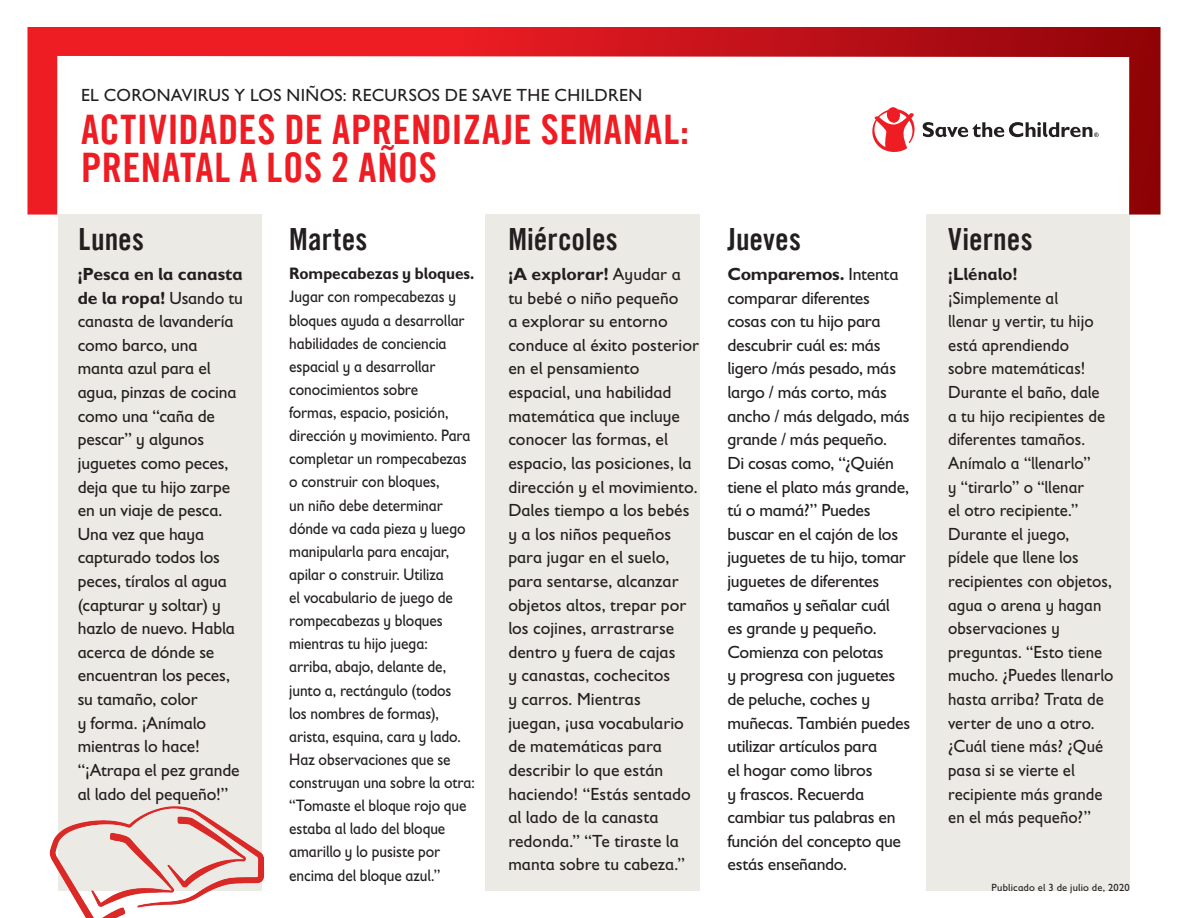
<style>
.page{position:relative;width:1188px;height:918px;background:#fff}
.page>*{position:absolute;margin:0;border:0;box-sizing:border-box;transform-origin:0 0}
.t1{font:40.8px/38.2px "Trade Gothic LT Com Bd Cn 20";letter-spacing:.015em;color:#ee1d23}
.t2{font:30.6px "Trade Gothic LT Com Bd Cn 20";letter-spacing:.005em;color:#231f20}
.t3{font:17.7px/23.5px "Gill Sans Infant Std";letter-spacing:-.005em;color:#231f20}
.t4{font:17.7px/23.5px "Gill Sans Infant Std";letter-spacing:-.005em;color:#231f20;scale:.95 1}
.t5{font:17.7px "Gill Sans Infant Std";letter-spacing:.02em;color:#231f20}
.t6{font:700 17.7px "Gill Sans Infant Std";letter-spacing:.005em;color:#231f20;scale:.95 1}
.t7{font:16.8px/23.1px "Gill Sans Infant Std";letter-spacing:-.005em;color:#231f20;scale:.92 1}
.t8{font:700 16.8px "Gill Sans Infant Std";letter-spacing:-.005em;color:#231f20;scale:.92 1}
.t9{font:10.5px "Gill Sans Infant Std";letter-spacing:.02em;color:#231f20}
.s1{font-weight:700}
</style>
<div class="page">
<div style="left:58px;top:215px;width:203px;height:676px;background:#eceae4"></div>
<div style="left:486px;top:215px;width:214px;height:676px;background:#eceae4"></div>
<div style="left:927px;top:215px;width:203px;height:676px;background:#eceae4"></div>
<svg style="left:27px;top:27px;width:1134px;height:188px"></svg>
<svg style="left:872px;top:107px;width:44px;height:46px"></svg>
<svg style="left:923px;top:122px;width:176px;height:15px"></svg>
<img style="left:49px;top:785px;width:215px;height:133px">
<p class="t5" style="left:81px;top:84px;width:563px">EL CORONAVIRUS Y LOS NIÑOS: RECURSOS DE SAVE THE CHILDREN</p>
<h1 class="t1" style="left:81px;top:110px;width:610px">ACTIVIDADES DE APRENDIZAJE SEMANAL:<br>PRENATAL A LOS 2 AÑOS</h1>
<h2 class="t2" style="left:79px;top:221px;width:67px">Lunes</h2>
<h2 class="t2" style="left:289px;top:221px;width:80px">Martes</h2>
<h2 class="t2" style="left:508px;top:221px;width:111px">Miércoles</h2>
<h2 class="t2" style="left:727px;top:221px;width:75px">Jueves</h2>
<h2 class="t2" style="left:948px;top:221px;width:86px">Viernes</h2>
<p class="t3" style="left:78px;top:262px;width:167px"><span class="s1">¡Pesca en la canasta de la ropa!</span> Usando tu canasta de lavandería como barco, una manta azul para el agua, pinzas de cocina como una “caña de pescar” y algunos juguetes como peces, deja que tu hijo zarpe en un viaje de pesca.<br>Una vez que haya capturado todos los peces, tíralos al agua (capturar y soltar) y hazlo de nuevo. Habla acerca de dónde se encuentran los peces, su tamaño, color<br>y forma. ¡Anímalo mientras lo hace! “¡Atrapa el pez grande al lado del pequeño!”</p>
<p class="t8" style="left:289px;top:264px;width:203px">Rompecabezas y bloques.</p>
<p class="t3" style="left:508px;top:262px;width:192px"><span class="s1">¡A explorar!</span> Ayudar a tu bebé o niño pequeño<br>a explorar su entorno conduce al éxito posterior en el pensamiento espacial, una habilidad matemática que incluye conocer las formas, el espacio, las posiciones, la dirección y el movimiento.<br>Dales tiempo a los bebés y a los niños pequeños para jugar en el suelo, para sentarse, alcanzar objetos altos, trepar por los cojines, arrastrarse dentro y fuera de cajas<br>y canastas, cochecitos<br>y carros. Mientras<br>juegan, ¡usa vocabulario de matemáticas para describir lo que están haciendo! “Estás sentado al lado de la canasta redonda.” “Te tiraste la manta sobre tu cabeza.”</p>
<p class="t3" style="left:727px;top:262px;width:184px"><span class="s1">Comparemos.</span> Intenta comparar diferentes cosas con tu hijo para descubrir cuál es: más ligero /más pesado, más largo / más corto, más ancho / más delgado, más grande / más pequeño.<br>Di cosas como, “¿Quién tiene el plato más grande, tú o mamá?” Puedes buscar en el cajón de los juguetes de tu hijo, tomar juguetes de diferentes tamaños y señalar cuál<br>es grande y pequeño.<br>Comienza con pelotas<br>y progresa con juguetes de peluche, coches y muñecas. También puedes utilizar artículos para<br>el hogar como libros<br>y frascos. Recuerda cambiar tus palabras en función del concepto que estás enseñando.</p>
<p class="t6" style="left:948px;top:264px;width:74px">¡Llénalo!</p>
<p class="t7" style="left:289px;top:285px;width:203px">Jugar con rompecabezas y bloques ayuda a desarrollar habilidades de conciencia espacial y a desarrollar conocimientos sobre<br>formas, espacio, posición, dirección y movimiento. Para completar un rompecabezas o construir con bloques,<br>un niño debe determinar dónde va cada pieza y luego manipularla para encajar, apilar o construir. Utiliza<br>el vocabulario de juego de rompecabezas y bloques mientras tu hijo juega:<br>arriba, abajo, delante de, junto a, rectángulo (todos<br>los nombres de formas), arista, esquina, cara y lado.<br>Haz observaciones que se construyan una sobre la otra: “Tomaste el bloque rojo que estaba al lado del bloque amarillo y lo pusiste por encima del bloque azul.”</p>
<p class="t4" style="left:948px;top:286px;width:176px">¡Simplemente al<br>llenar y vertir, tu hijo está aprendiendo<br>sobre matemáticas!<br>Durante el baño, dale<br>a tu hijo recipientes de diferentes tamaños.<br>Anímalo a “llenarlo”<br>y “tirarlo” o “llenar<br>el otro recipiente.”<br>Durante el juego, pídele que llene los recipientes con objetos, agua o arena y hagan observaciones y preguntas. “Esto tiene mucho. ¿Puedes llenarlo hasta arriba? Trata de verter de uno a otro. ¿Cuál tiene más? ¿Qué pasa si se vierte el recipiente más grande en el más pequeño?”</p>
<p class="t9" style="left:992px;top:882px;width:140px">Publicado el 3 de julio de, 2020</p>
</div>
